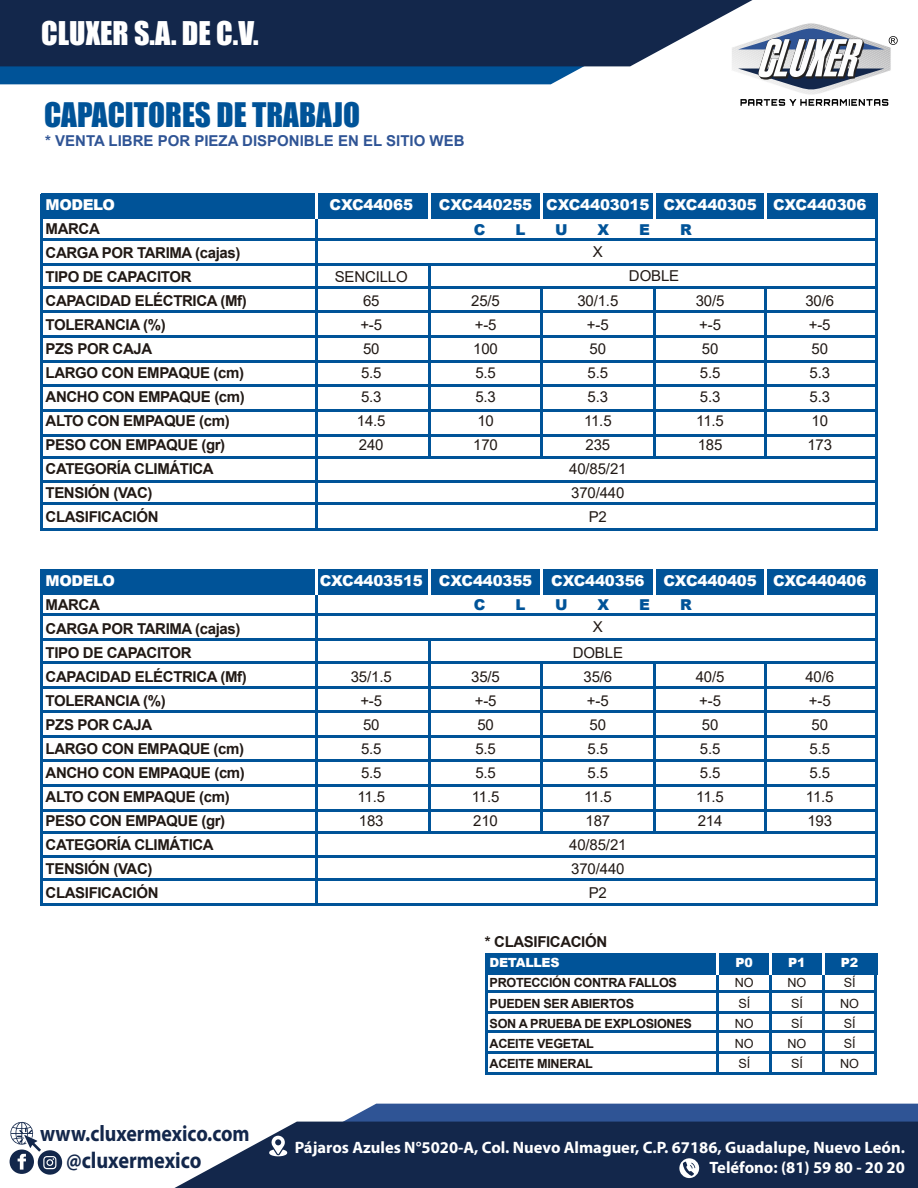
<style>
.page{position:relative;width:918px;height:1188px;background:#fff}
.page>*{position:absolute;margin:0;border:0;box-sizing:border-box;transform-origin:0 0}
.t1{font:31.05px "Impact";color:#005398}
.t2{font:30px "Impact";color:#fff}
.t3{font:700 22.95px "Myriad Pro";color:#13274b;scale:.88 1}
.t4{font:700 22.5px "Myriad Pro";color:#13274b;scale:.88 1}
.t5{font:700 16.5px "Myriad Pro";color:#fff}
.t6{font:700 15px/24px "Arial";letter-spacing:-.025em;color:#211915}
.t7{font:15px/24px "Arial";letter-spacing:-.01em;color:#211915;text-align:center}
.t8{font:900 15px "Arial";letter-spacing:-.01em;color:#fff}
.t9{font:700 15px "Arial";color:#2f5495}
.t10{font:900 15px "Arial";color:#005398}
.t11{font:700 12.6px/20.2px "Arial";letter-spacing:-.025em;color:#211915}
.t12{font:12.6px/20.2px "Arial";letter-spacing:-.01em;color:#211915}
.t13{font:900 12.6px "Arial";letter-spacing:-.025em;color:#fff}
</style>
<div class="page">
<hr style="left:40px;top:194px;width:3px;height:337px;background:#005398">
<div style="left:42px;top:194px;width:836px;height:25px;background:#005398"></div>
<hr style="left:315px;top:219px;width:3px;height:310px;background:#005398">
<hr style="left:315px;top:194px;width:3px;height:25px;background:#fff">
<hr style="left:428px;top:264px;width:3px;height:193px;background:#005398">
<hr style="left:428px;top:194px;width:3px;height:25px;background:#fff">
<hr style="left:540px;top:287px;width:3px;height:170px;background:#005398">
<hr style="left:540px;top:194px;width:3px;height:25px;background:#fff">
<hr style="left:653px;top:287px;width:3px;height:171px;background:#005398">
<hr style="left:653px;top:194px;width:3px;height:25px;background:#fff">
<hr style="left:41px;top:238px;width:835px;height:3px;background:#005398">
<hr style="left:41px;top:263px;width:835px;height:3px;background:#005398">
<hr style="left:41px;top:286px;width:724px;height:3px;background:#005398">
<hr style="left:764px;top:287px;width:3px;height:171px;background:#005398">
<hr style="left:764px;top:194px;width:3px;height:25px;background:#fff">
<hr style="left:875px;top:194px;width:3px;height:336px;background:#005398">
<hr style="left:152px;top:286px;width:724px;height:3px;background:#005398">
<hr style="left:41px;top:310px;width:835px;height:3px;background:#005398">
<hr style="left:41px;top:335px;width:835px;height:3px;background:#005398">
<hr style="left:41px;top:360px;width:835px;height:3px;background:#005398">
<hr style="left:41px;top:384px;width:835px;height:3px;background:#005398">
<hr style="left:41px;top:409px;width:835px;height:3px;background:#005398">
<hr style="left:41px;top:434px;width:835px;height:3px;background:#005398">
<hr style="left:41px;top:456px;width:835px;height:3px;background:#005398">
<hr style="left:41px;top:480px;width:835px;height:3px;background:#005398">
<hr style="left:43px;top:502px;width:832px;height:3px;background:#005398">
<hr style="left:41px;top:528px;width:835px;height:3px;background:#005398">
<hr style="left:40px;top:569px;width:3px;height:337px;background:#005398">
<div style="left:42px;top:569px;width:836px;height:25px;background:#005398"></div>
<hr style="left:315px;top:594px;width:3px;height:310px;background:#005398">
<hr style="left:315px;top:569px;width:3px;height:25px;background:#fff">
<hr style="left:428px;top:639px;width:3px;height:193px;background:#005398">
<hr style="left:428px;top:569px;width:3px;height:25px;background:#fff">
<hr style="left:540px;top:663px;width:3px;height:170px;background:#005398">
<hr style="left:540px;top:569px;width:3px;height:25px;background:#fff">
<hr style="left:653px;top:663px;width:3px;height:170px;background:#005398">
<hr style="left:653px;top:569px;width:3px;height:25px;background:#fff">
<hr style="left:41px;top:613px;width:835px;height:3px;background:#005398">
<hr style="left:41px;top:638px;width:835px;height:3px;background:#005398">
<hr style="left:41px;top:661px;width:724px;height:3px;background:#005398">
<hr style="left:764px;top:663px;width:3px;height:170px;background:#005398">
<hr style="left:764px;top:569px;width:3px;height:25px;background:#fff">
<hr style="left:875px;top:569px;width:3px;height:337px;background:#005398">
<hr style="left:152px;top:661px;width:724px;height:3px;background:#005398">
<hr style="left:41px;top:686px;width:835px;height:3px;background:#005398">
<hr style="left:41px;top:710px;width:835px;height:3px;background:#005398">
<hr style="left:41px;top:735px;width:835px;height:3px;background:#005398">
<hr style="left:41px;top:759px;width:835px;height:3px;background:#005398">
<hr style="left:41px;top:784px;width:835px;height:3px;background:#005398">
<hr style="left:41px;top:809px;width:835px;height:3px;background:#005398">
<hr style="left:41px;top:831px;width:835px;height:3px;background:#005398">
<hr style="left:41px;top:855px;width:835px;height:3px;background:#005398">
<hr style="left:41px;top:878px;width:835px;height:3px;background:#005398">
<hr style="left:41px;top:903px;width:835px;height:3px;background:#005398">
<svg style="left:732px;top:23px;width:166px;height:83px"></svg>
<svg style="left:0;top:66px;width:631px;height:18px;background:#1962a0"></svg>
<svg style="left:0;top:0;width:752px;height:66px;background:#253758"></svg>
<svg style="left:296px;top:1104px;width:622px;height:18px;background:#43649d"></svg>
<svg style="left:175px;top:1122px;width:743px;height:66px;background:#263859"></svg>
<svg style="left:269px;top:1136px;width:18px;height:20px"></svg>
<svg style="left:9px;top:1121px;width:53px;height:54px"></svg>
<svg style="left:679px;top:1158px;width:20px;height:20px"></svg>
<hr style="left:485px;top:953px;width:2px;height:122px;background:#005398">
<div style="left:486px;top:953px;width:391px;height:22px;background:#005398"></div>
<hr style="left:717px;top:964px;width:2px;height:111px;background:#005398">
<hr style="left:717px;top:953px;width:2px;height:22px;background:#fff">
<hr style="left:769px;top:975px;width:3px;height:99px;background:#005398">
<hr style="left:769px;top:953px;width:3px;height:22px;background:#fff">
<hr style="left:822px;top:975px;width:3px;height:100px;background:#005398">
<hr style="left:822px;top:953px;width:3px;height:22px;background:#fff">
<hr style="left:486px;top:991px;width:391px;height:2px;background:#005398">
<hr style="left:486px;top:1011px;width:391px;height:3px;background:#005398">
<hr style="left:486px;top:1031px;width:391px;height:2px;background:#005398">
<hr style="left:486px;top:1051px;width:391px;height:3px;background:#005398">
<hr style="left:486px;top:1072px;width:391px;height:3px;background:#005398">
<hr style="left:875px;top:953px;width:2px;height:122px;background:#005398">
<h2 class="t2" style="left:41px;top:10px;width:219px">CLUXER S.A. DE C.V.</h2>
<h1 class="t1" style="left:44px;top:90px;width:317px">CAPACITORES DE TRABAJO</h1>
<p class="t9" style="left:45px;top:130px;width:421px">* VENTA LIBRE POR PIEZA DISPONIBLE EN EL SITIO WEB</p>
<p class="t8" style="left:46px;top:194px;width:71px">MODELO</p>
<p class="t6" style="left:46px;top:217px;width:203px">MARCA<br>CARGA POR TARIMA (cajas)<br>TIPO DE CAPACITOR<br>CAPACIDAD ELÉCTRICA (Mf)<br>TOLERANCIA (%)<br>PZS POR CAJA<br>LARGO CON EMPAQUE (cm)<br>ANCHO CON EMPAQUE (cm)<br>ALTO CON EMPAQUE (cm)<br>PESO CON EMPAQUE (gr)<br>CATEGORÍA CLIMÁTICA<br>TENSIÓN (VAC)<br>CLASIFICACIÓN</p>
<p class="t8" style="left:46px;top:569px;width:71px">MODELO</p>
<p class="t6" style="left:46px;top:592px;width:203px">MARCA<br>CARGA POR TARIMA (cajas)<br>TIPO DE CAPACITOR<br>CAPACIDAD ELÉCTRICA (Mf)<br>TOLERANCIA (%)<br>PZS POR CAJA<br>LARGO CON EMPAQUE (cm)<br>ANCHO CON EMPAQUE (cm)<br>ALTO CON EMPAQUE (cm)<br>PESO CON EMPAQUE (gr)<br>CATEGORÍA CLIMÁTICA<br>TENSIÓN (VAC)<br>CLASIFICACIÓN</p>
<p class="t8" style="left:330px;top:194px;width:85px">CXC44065</p>
<p class="t7" style="left:335px;top:265px;width:75px">SENCILLO<br>65<br>+-5<br>50<br>5.5<br>5.3<br>14.5<br>240</p>
<p class="t8" style="left:439px;top:194px;width:95px">CXC440255</p>
<p class="t8" style="left:546px;top:194px;width:105px">CXC4403015</p>
<p class="t8" style="left:663px;top:194px;width:95px">CXC440305</p>
<p class="t10" style="left:474px;top:219px;width:13px">C</p>
<p class="t10" style="left:516px;top:219px;width:12px">L</p>
<p class="t10" style="left:555px;top:219px;width:14px">U</p>
<p class="t10" style="left:598px;top:219px;width:13px">X</p>
<p class="t10" style="left:639px;top:219px;width:12px">E</p>
<p class="t10" style="left:680px;top:219px;width:13px">R</p>
<p class="t7" style="left:471px;top:289px;width:30px;text-align:left">25/5 +-5<br>100<br>5.5<br>5.3<br>10<br>170</p>
<p class="t7" style="left:593px;top:240px;width:12px">X</p>
<p class="t7" style="left:629px;top:264px;width:52px">DOBLE</p>
<p class="t7" style="left:569px;top:289px;width:59px">30/1.5 +-5<br>50<br>5.5<br>5.3<br>11.5<br>235<br>40/85/21<br>370/440<br>P2</p>
<p class="t7" style="left:696px;top:289px;width:30px">30/5 +-5<br>50<br>5.5<br>5.3<br>11.5<br>185</p>
<p class="t8" style="left:773px;top:194px;width:95px">CXC440306</p>
<p class="t7" style="left:805px;top:289px;width:30px;text-align:left">30/6 +-5<br>50<br>5.3<br>5.3<br>10<br>173</p>
<p class="t8" style="left:320px;top:569px;width:105px">CXC4403515</p>
<p class="t7" style="left:351px;top:664px;width:42px">35/1.5 +-5<br>50<br>5.5<br>5.5<br>11.5<br>183</p>
<p class="t8" style="left:439px;top:569px;width:95px">CXC440355</p>
<p class="t8" style="left:551px;top:569px;width:95px">CXC440356</p>
<p class="t8" style="left:663px;top:569px;width:95px">CXC440405</p>
<p class="t10" style="left:474px;top:594px;width:13px">C</p>
<p class="t10" style="left:516px;top:594px;width:12px">L</p>
<p class="t10" style="left:555px;top:594px;width:14px">U</p>
<p class="t10" style="left:598px;top:594px;width:13px">X</p>
<p class="t10" style="left:639px;top:594px;width:12px">E</p>
<p class="t10" style="left:680px;top:594px;width:13px">R</p>
<p class="t7" style="left:471px;top:664px;width:30px">35/5 +-5<br>50<br>5.5<br>5.5<br>11.5<br>210</p>
<p class="t7" style="left:593px;top:615px;width:12px">X</p>
<p class="t7" style="left:569px;top:640px;width:59px">DOBLE<br>35/6<br>+-5<br>50<br>5.5<br>5.5<br>11.5<br>187<br>40/85/21<br>370/440<br>P2</p>
<p class="t7" style="left:696px;top:664px;width:30px">40/5 +-5<br>50<br>5.5<br>5.5<br>11.5<br>214</p>
<p class="t6" style="left:485px;top:930px;width:124px">* CLASIFICACIÓN</p>
<p class="t13" style="left:490px;top:953px;width:71px">DETALLES</p>
<p class="t11" style="left:490px;top:973px;width:204px">PROTECCIÓN CONTRA FALLOS<br>PUEDEN SER ABIERTOS<br>SON A PRUEBA DE EXPLOSIONES<br>ACEITE VEGETAL<br>ACEITE MINERAL</p>
<p class="t13" style="left:736px;top:953px;width:19px">P0</p>
<p class="t12" style="left:735px;top:973px;width:20px">NO<br>SÍ<br>NO<br>NO<br>SÍ</p>
<p class="t8" style="left:773px;top:569px;width:95px">CXC440406</p>
<p class="t7" style="left:805px;top:664px;width:30px">40/6 +-5<br>50<br>5.5<br>5.5<br>11.5<br>193</p>
<p class="t13" style="left:788px;top:953px;width:19px">P1</p>
<p class="t12" style="left:788px;top:973px;width:20px">NO<br>SÍ<br>SÍ<br>NO<br>SÍ</p>
<p class="t13" style="left:841px;top:953px;width:19px">P2</p>
<p class="t12" style="left:840px;top:973px;width:20px">SÍ<br>NO<br>SÍ<br>SÍ<br>NO</p>
<h3 class="t4" style="left:40px;top:1119px;width:240px">www.cluxermexico.com</h3>
<p class="t5" style="left:295px;top:1137px;width:612px">Pájaros Azules N°5020-A, Col. Nuevo Almaguer, C.P. 67186, Guadalupe, Nuevo León.</p>
<h3 class="t3" style="left:66px;top:1145px;width:155px">@cluxermexico</h3>
<p class="t5" style="left:710px;top:1157px;width:197px">Teléfono: (81) 59 80 - 20 20</p>
</div>
